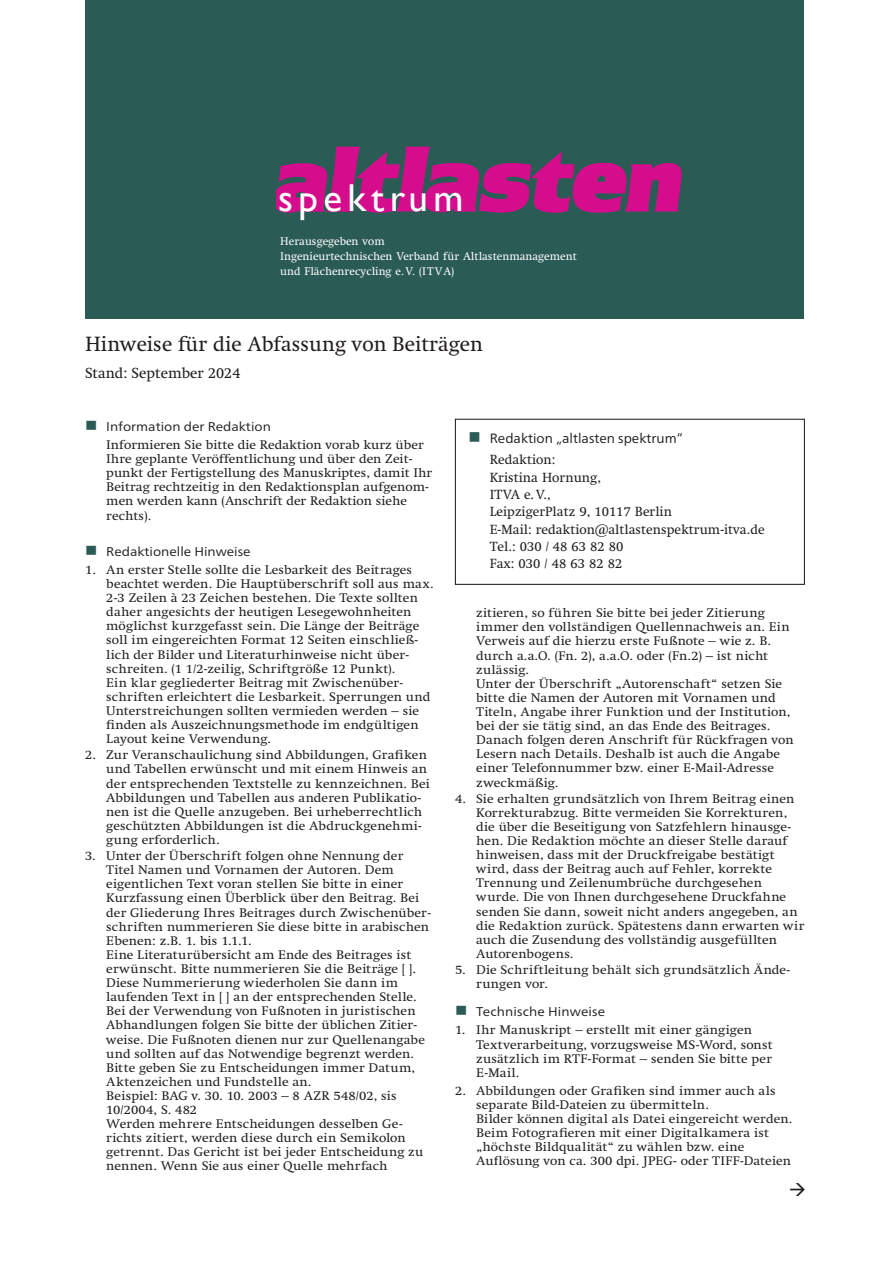
<style>
.page{position:relative;width:893px;height:1263px;background:#fff}
.page>*{position:absolute;margin:0;border:0;box-sizing:border-box;transform-origin:0 0}
.t1{font:38.85px "Gill Sans";letter-spacing:.14em;color:#fff}
.t2{font:21px "Swift LT Pro";color:#231f20}
.t3{font:15px "Swift LT Pro";color:#231f20}
.t4{font:13.5px/17.2px "Swift LT Pro";color:#231f20}
.t5{font:13.5px "Frutiger Neue LT Pro";color:#231f20}
.t6{font:12.75px/14.1px "Swift LT Pro";letter-spacing:.01em;color:#231f20;scale:1.06 1}
.t7{font:12.75px "Frutiger Neue LT Pro";color:#231f20;scale:1.06 1}
.t8{font:11.4px/15.3px "Swift LT Pro";color:#fff}
</style>
<div class="page">
<div style="left:455px;top:419px;width:350px;height:166px;border:1px solid #171214"></div>
<div style="left:85px;top:0;width:719px;height:319px;background:#2a5b55"></div>
<img style="left:277px;top:147px;width:405px;height:66px">
<h1 class="t1" style="left:278px;top:175px;width:187px">spektrum</h1>
<p class="t8" style="left:280px;top:233px;width:298px">Herausgegeben vom<br>Ingenieurtechnischen Verband für Altlastenmanagement und Flächenrecycling e.V. (ITVA)</p>
<h2 class="t2" style="left:85px;top:332px;width:399px">Hinweise für die Abfassung von Beiträgen</h2>
<p class="t3" style="left:85px;top:364px;width:157px">Stand: September 2024</p>
<p class="t7" style="left:106px;top:419px;width:157px">Information der Redaktion</p>
<p class="t6" style="left:106px;top:438px;width:309px">Informieren Sie bitte die Redaktion vorab kurz über Ihre geplante Veröffentlichung und über den Zeit&shy;punkt der Fertigstellung des Manuskriptes, damit Ihr Beitrag rechtzeitig in den Redaktionsplan aufgenom&shy;men werden kann (Anschrift der Redaktion siehe rechts).</p>
<p class="t7" style="left:106px;top:543px;width:138px">Redaktionelle Hinweise</p>
<p class="t6" style="left:106px;top:562px;width:310px;text-indent:-21px">1. An erster Stelle sollte die Lesbarkeit des Beitrages beachtet werden. Die Hauptüberschrift soll aus max.<br>2-3 Zeilen à 23 Zeichen bestehen. Die Texte sollten daher angesichts der heutigen Lesegewohnheiten möglichst kurzgefasst sein. Die Länge der Beiträge soll im eingereichten Format 12 Seiten einschließ&shy;lich der Bilder und Literaturhinweise nicht über&shy;schreiten. (1 1/2-zeilig, Schriftgröße 12 Punkt).<br>Ein klar gegliederter Beitrag mit Zwischenüber&shy;schriften erleichtert die Lesbarkeit. Sperrungen und Unterstreichungen sollten vermieden werden – sie finden als Auszeichnungsmethode im endgültigen Layout keine Verwendung.</p>
<p class="t6" style="left:106px;top:748px;width:307px;text-indent:-21px">2. Zur Veranschaulichung sind Abbildungen, Grafiken und Tabellen erwünscht und mit einem Hinweis an der entsprechenden Textstelle zu kennzeichnen. Bei Abbildungen und Tabellen aus anderen Publikatio&shy;nen ist die Quelle anzugeben. Bei urheberrechtlich geschützten Abbildungen ist die Abdruckgenehmi&shy;gung erforderlich.</p>
<p class="t6" style="left:106px;top:849px;width:308px;text-indent:-21px">3. Unter der Überschrift folgen ohne Nennung der Titel Namen und Vornamen der Autoren. Dem eigentlichen Text voran stellen Sie bitte in einer Kurzfassung einen Überblick über den Beitrag. Bei der Gliederung Ihres Beitrages durch Zwischenüber&shy;schriften nummerieren Sie diese bitte in arabischen Ebenen: z.B. 1. bis 1.1.1.<br>Eine Literaturübersicht am Ende des Beitrages ist erwünscht. Bitte nummerieren Sie die Beiträge [ ].<br>Diese Nummerierung wiederholen Sie dann im laufenden Text in [ ] an der entsprechenden Stelle.<br>Bei der Verwendung von Fußnoten in juristischen Abhandlungen folgen Sie bitte der üblichen Zitier&shy;weise. Die Fußnoten dienen nur zur Quellenangabe und sollten auf das Notwendige begrenzt werden.<br>Bitte geben Sie zu Entscheidungen immer Datum, Aktenzeichen und Fundstelle an.<br>Beispiel: BAG v. 30. 10. 2003 – 8 AZR 548/02, sis 10/2004, S. 482<br>Werden mehrere Entscheidungen desselben Ge&shy;richts zitiert, werden diese durch ein Semikolon getrennt. Das Gericht ist bei jeder Entscheidung zu nennen. Wenn Sie aus einer Quelle mehrfach</p>
<p class="t5" style="left:490px;top:430px;width:194px">Redaktion „altlasten spektrum“</p>
<p class="t4" style="left:490px;top:451px;width:276px">Redaktion:<br>Kristina Hornung,<br>ITVA e.V.,<br>LeipzigerPlatz 9, 10117 Berlin<br>E-Mail: redaktion@altlastenspektrum-itva.de<br>Tel.: 030 / 48 63 82 80<br>Fax: 030 / 48 63 82 82</p>
<p class="t6" style="left:476px;top:606px;width:301px">zitieren, so führen Sie bitte bei jeder Zitierung immer den vollständigen Quellennachweis an. Ein Verweis auf die hierzu erste Fußnote – wie z. B. durch a.a.O. (Fn. 2), a.a.O. oder (Fn.2) – ist nicht zulässig.<br>Unter der Überschrift „Autorenschaft“ setzen Sie bitte die Namen der Autoren mit Vornamen und Titeln, Angabe ihrer Funktion und der Institution, bei der sie tätig sind, an das Ende des Beitrages.<br>Danach folgen deren Anschrift für Rückfragen von Lesern nach Details. Deshalb ist auch die Angabe einer Telefonnummer bzw. einer E-Mail-Adresse zweckmäßig.</p>
<p class="t6" style="left:476px;top:791px;width:311px;text-indent:-21px">4. Sie erhalten grundsätzlich von Ihrem Beitrag einen Korrekturabzug. Bitte vermeiden Sie Korrekturen, die über die Beseitigung von Satzfehlern hinausge&shy;hen. Die Redaktion möchte an dieser Stelle darauf hinweisen, dass mit der Druckfreigabe bestätigt wird, dass der Beitrag auch auf Fehler, korrekte Trennung und Zeilenumbrüche durchgesehen wurde. Die von Ihnen durchgesehene Druckfahne senden Sie dann, soweit nicht anders angegeben, an die Redaktion zurück. Spätestens dann erwarten wir auch die Zusendung des vollständig ausgefüllten Autorenbogens.</p>
<p class="t6" style="left:476px;top:962px;width:298px;text-indent:-21px">5. Die Schriftleitung behält sich grundsätzlich Ände&shy;rungen vor.</p>
<p class="t7" style="left:476px;top:1004px;width:123px">Technische Hinweise</p>
<p class="t6" style="left:476px;top:1023px;width:281px;text-indent:-21px">1. Ihr Manuskript – erstellt mit einer gängigen Textverarbeitung, vorzugsweise MS-Word, sonst zusätzlich im RTF-Format – senden Sie bitte per E-Mail.</p>
<p class="t6" style="left:476px;top:1083px;width:300px;text-indent:-21px">2. Abbildungen oder Grafiken sind immer auch als separate Bild-Dateien zu übermitteln.<br>Bilder können digital als Datei eingereicht werden.<br>Beim Fotografieren mit einer Digitalkamera ist „höchste Bildqualität“ zu wählen bzw. eine Auflösung von ca. 300 dpi. JPEG- oder TIFF-Dateien</p>
</div>
